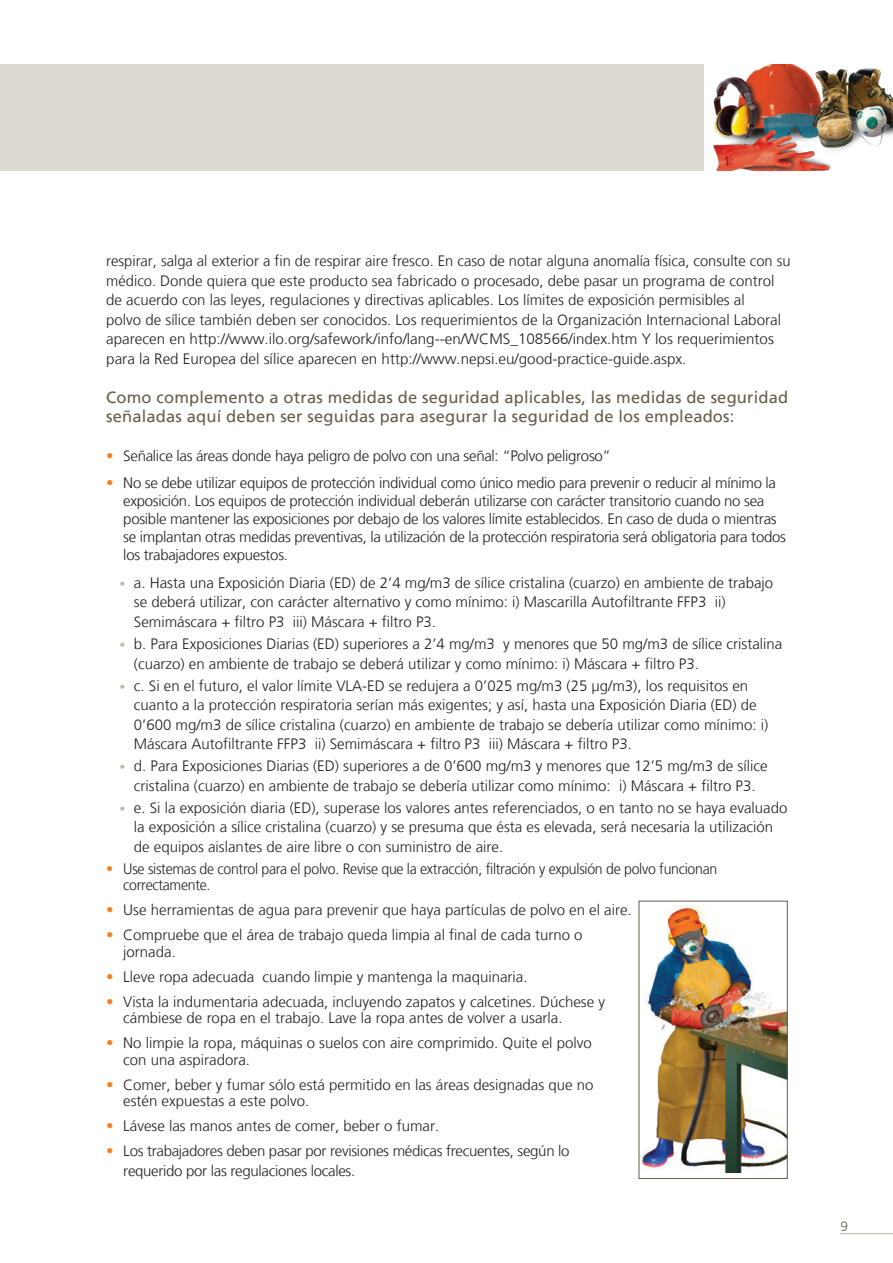
<style>
.page{position:relative;width:893px;height:1263px;background:#fff}
.page>*{position:absolute;margin:0;border:0;box-sizing:border-box;transform-origin:0 0}
.t1{font:16.5px/19.5px "Frutiger";letter-spacing:.01em;color:#685d49}
.t2{font:300 15px/19.5px "Frutiger";color:#231f20}
.t3{font:300 15px/18px "Frutiger";letter-spacing:-.02em;color:#231f20}
.t4{font:300 15px/16.5px "Frutiger";letter-spacing:-.02em;color:#231f20;scale:.94 1}
.t5{font:300 13.5px "Frutiger";color:#685d49}
.s1{color:#f48026}
.s2{font-size:12px;color:#c0b9aa}
</style>
<div class="page">
<div style="left:0;top:64px;width:893px;height:107px;background:#ddd9d1"></div>
<hr style="left:840px;top:1233px;width:53px;height:1px;background:#c0b9aa">
<img style="left:704px;top:64px;width:189px;height:107px">
<img style="left:641px;top:905px;width:145px;height:267px">
<div style="left:639px;top:901px;width:149px;height:278px;border:1px solid #685d49"></div>
<p class="t2" style="left:106px;top:252px;width:686px">respirar, salga al exterior a fin de respirar aire fresco. En caso de notar alguna anomalía física, consulte con su médico. Donde quiera que este producto sea fabricado o procesado, debe pasar un programa de control de acuerdo con las leyes, regulaciones y directivas aplicables. Los límites de exposición permisibles al<br>polvo de sílice también deben ser conocidos. Los requerimientos de la Organización Internacional Laboral aparecen en http://www.ilo.org/safework/info/lang--en/WCMS_108566/index.htm Y los requerimientos para la Red Europea del sílice aparecen en http://www.nepsi.eu/good-practice-guide.aspx.</p>
<p class="t1" style="left:106px;top:387px;width:683px">Como complemento a otras medidas de seguridad aplicables, las medidas de seguridad señaladas aquí deben ser seguidas para asegurar la seguridad de los empleados:</p>
<p class="t3" style="left:106px;top:447px;width:506px"><span class="s1">•</span> Señalice las áreas donde haya peligro de polvo con una señal: “Polvo peligroso”</p>
<p class="t3" style="left:123px;top:474px;width:664px;text-indent:-17px"><span class="s1">•</span> No se debe utilizar equipos de protección individual como único medio para prevenir o reducir al mínimo la exposición. Los equipos de protección individual deberán utilizarse con carácter transitorio cuando no sea posible mantener las exposiciones por debajo de los valores límite establecidos. En caso de duda o mientras se implantan otras medidas preventivas, la utilización de la protección respiratoria será obligatoria para todos los trabajadores expuestos.</p>
<p class="t2" style="left:134px;top:573px;width:641px;text-indent:-15px"><span class="s2">•</span> a. Hasta una Exposición Diaria (ED) de 2’4 mg/m3 de sílice cristalina (cuarzo) en ambiente de trabajo se deberá utilizar, con carácter alternativo y como mínimo: i) Mascarilla Autofiltrante FFP3 ii)<br>Semimáscara + filtro P3 iii) Máscara + filtro P3.</p>
<p class="t2" style="left:134px;top:634px;width:650px;text-indent:-15px"><span class="s2">•</span> b. Para Exposiciones Diarias (ED) superiores a 2’4 mg/m3 y menores que 50 mg/m3 de sílice cristalina (cuarzo) en ambiente de trabajo se deberá utilizar y como mínimo: i) Máscara + filtro P3.</p>
<p class="t2" style="left:134px;top:676px;width:636px;text-indent:-15px"><span class="s2">•</span> c. Si en el futuro, el valor límite VLA-ED se redujera a 0’025 mg/m3 (25 µg/m3), los requisitos en cuanto a la protección respiratoria serían más exigentes; y así, hasta una Exposición Diaria (ED) de 0’600 mg/m3 de sílice cristalina (cuarzo) en ambiente de trabajo se debería utilizar como mínimo: i)<br>Máscara Autofiltrante FFP3 ii) Semimáscara + filtro P3 iii) Máscara + filtro P3.</p>
<p class="t2" style="left:119px;top:756px;width:649px;text-align:center"><span class="s2">•</span> d. Para Exposiciones Diarias (ED) superiores a de 0’600 mg/m3 y menores que 12’5 mg/m3 de sílice cristalina (cuarzo) en ambiente de trabajo se debería utilizar como mínimo: i) Máscara + filtro P3.</p>
<p class="t2" style="left:134px;top:798px;width:655px;text-indent:-15px"><span class="s2">•</span> e. Si la exposición diaria (ED), superase los valores antes referenciados, o en tanto no se haya evaluado la exposición a sílice cristalina (cuarzo) y se presuma que ésta es elevada, será necesaria la utilización de equipos aislantes de aire libre o con suministro de aire.</p>
<p class="t4" style="left:123px;top:860px;width:633px;text-indent:-17px"><span class="s1">•</span> Use sistemas de control para el polvo. Revise que la extracción, filtración y expulsión de polvo funcionan correctamente.</p>
<p class="t2" style="left:106px;top:900px;width:527px"><span class="s1">•</span> Use herramientas de agua para prevenir que haya partículas de polvo en el aire.</p>
<p class="t2" style="left:123px;top:927px;width:461px;line-height:16.5px;text-indent:-17px"><span class="s1">•</span> Compruebe que el área de trabajo queda limpia al final de cada turno o jornada.</p>
<p class="t2" style="left:106px;top:967px;width:423px"><span class="s1">•</span> Lleve ropa adecuada cuando limpie y mantenga la maquinaria.</p>
<p class="t2" style="left:123px;top:993px;width:483px;line-height:16.5px;text-indent:-17px"><span class="s1">•</span> Vista la indumentaria adecuada, incluyendo zapatos y calcetines. Dúchese y cámbiese de ropa en el trabajo. Lave la ropa antes de volver a usarla.</p>
<p class="t2" style="left:123px;top:1035px;width:470px;line-height:16.5px;text-indent:-17px"><span class="s1">•</span> No limpie la ropa, máquinas o suelos con aire comprimido. Quite el polvo con una aspiradora.</p>
<p class="t2" style="left:123px;top:1076px;width:472px;line-height:16.5px;text-indent:-17px"><span class="s1">•</span> Comer, beber y fumar sólo está permitido en las áreas designadas que no estén expuestas a este polvo.</p>
<p class="t2" style="left:106px;top:1116px;width:334px"><span class="s1">•</span> Lávese las manos antes de comer, beber o fumar.</p>
<p class="t3" style="left:123px;top:1141px;width:448px;line-height:19.5px;text-indent:-17px"><span class="s1">•</span> Los trabajadores deben pasar por revisiones médicas frecuentes, según lo requerido por las regulaciones locales.</p>
<p class="t5" style="left:840px;top:1218px;width:9px">9</p>
</div>
